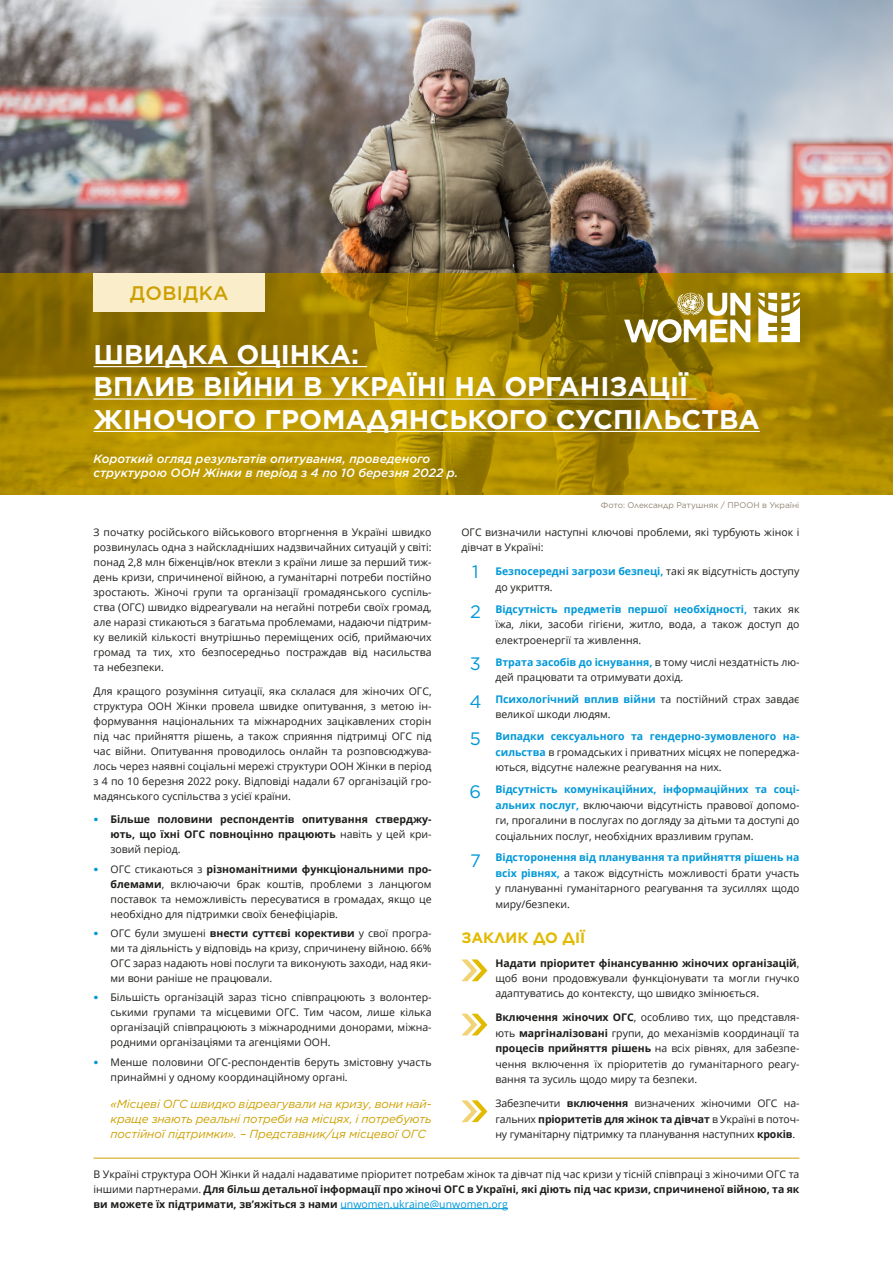
<style>
.page{position:relative;width:893px;height:1263px;background:#fff}
.page>*{position:absolute;margin:0;border:0;box-sizing:border-box;transform-origin:0 0}
.t1{font:700 27px/32.4px "Gotham";color:#fff}
.t2{font:500 19.5px "Gotham Pro";letter-spacing:.02em;color:#cca000}
.t3{font:18px/37.7px "Gotham";color:#0098d9;text-align:justify}
.t4{font:700 15px "Gotham";color:#e2ba00}
.t5{font:italic 500 12px/14.4px "Gotham Pro";color:#fff}
.t6{font:italic 11.7px/15px "Gotham Pro";letter-spacing:-.01em;color:#cca000;text-align:justify}
.t7{font:10.5px/15px "Open Sans";color:#1d1d1b;text-align:justify}
.t8{font:700 10.5px/15px "Open Sans";color:#1d1d1b;text-align:justify}
.t9{font:8.25px "Gotham";color:#908371}
.s1{font-weight:700;color:#0098d9}
.s2{font-weight:700}
.s3{color:#0098d9}
.s4{font-family:"The Sans";font-size:12px;color:#0098d9}
.s5{font-weight:400}
.s6{font-family:"The Sans";font-weight:700;font-size:12px;color:#0098d9}
</style>
<div class="page">
<img style="left:0;top:0;width:893px;height:495px">
<svg style="left:0;top:273px;width:893px;height:221px;background:#a58400"></svg>
<svg style="left:624px;top:292px;width:126px;height:51px"></svg>
<svg style="left:758px;top:293px;width:41px;height:49px"></svg>
<hr style="left:340px;top:1208px;width:168px;height:1px;background:#0098d9">
<hr style="left:94px;top:1158px;width:705px;height:1px;background:#cca000">
<svg style="left:461px;top:959px;width:26px;height:22px"></svg>
<svg style="left:462px;top:1014px;width:25px;height:21px"></svg>
<svg style="left:461px;top:1100px;width:26px;height:22px"></svg>
<div style="left:94px;top:273px;width:171px;height:39px;background:#faeeca"></div>
<hr style="left:94px;top:366px;width:273px;height:1px;background:#fff">
<hr style="left:94px;top:398px;width:602px;height:2px;background:#fff">
<hr style="left:94px;top:431px;width:666px;height:1px;background:#fff">
<h2 class="t2" style="left:130px;top:282px;width:100px">довідка</h2>
<h1 class="t1" style="left:94px;top:338px;width:668px">Швидка оцінка:<br>Вплив війни в Україні на організації жіночого громадянського суспільства</h1>
<p class="t5" style="left:94px;top:451px;width:366px">Короткий огляд результатів опитування, проведеного структурою ООН Жінки в період з 4 по 10 березня 2022 р.</p>
<p class="t9" style="left:601px;top:500px;width:200px">Фото: Олександр Ратушняк / ПРООН в Україні</p>
<p class="t7" style="left:461px;top:524px;width:340px;line-height:15.5px">ОГС визначили наступні ключові проблеми, які турбують жінок і дівчат в Україні:</p>
<p class="t7" style="left:495px;top:563px;width:306px;line-height:15.5px"><span class="s1">Безпосередні загрози безпеці,</span> такі як відсутність доступу до укриття.</p>
<p class="t7" style="left:495px;top:601px;width:306px;line-height:15.5px"><span class="s1">Відсутність предметів першої необхідності,</span> таких як їжа, ліки, засоби гігієни, житло, вода, а також доступ до електроенергії та живлення.</p>
<p class="t7" style="left:495px;top:654px;width:306px;line-height:15.5px"><span class="s1">Втрата засобів до існування,</span> в тому числі нездатність лю&shy;дей працювати та отримувати дохід.</p>
<p class="t7" style="left:495px;top:691px;width:306px;line-height:15.5px"><span class="s1">Психологічний вплив війни</span> та постійний страх завдає великої шкоди людям.</p>
<p class="t7" style="left:495px;top:728px;width:306px;line-height:15.5px"><span class="s1">Випадки сексуального та гендерно-зумовленого на&shy;сильства</span> в громадських і приватних місцях не попереджа&shy;ються, відсутнє належне реагування на них.</p>
<p class="t7" style="left:495px;top:781px;width:306px;line-height:15.5px"><span class="s1">Відсутність комунікаційних, інформаційних та соці&shy;альних послуг,</span> включаючи відсутність правової допомо&shy;ги, прогалини в послугах по догляду за дітьми та доступі до соціальних послуг, необхідних вразливим групам.</p>
<p class="t7" style="left:495px;top:850px;width:306px;line-height:15.5px"><span class="s1">Відсторонення від планування та прийняття рішень на всіх рівнях,</span> а також відсутність можливості брати участь у плануванні гуманітарного реагування та зусиллях щодо миру/безпеки.</p>
<h3 class="t4" style="left:461px;top:927px;width:125px">Заклик до дії</h3>
<p class="t7" style="left:495px;top:955px;width:306px;line-height:15.5px"><span class="s2">Надати пріоритет фінансуванню жіночих організацій</span>, щоб вони продовжували функціонувати та могли гнучко адаптуватись до контексту, що швидко змінюється.</p>
<p class="t7" style="left:495px;top:1010px;width:306px;line-height:15.5px"><span class="s2">Включення жіночих ОГС</span>, особливо тих, що представля&shy;ють <span class="s2">маргіналізовані</span> групи, до механізмів координації та <span class="s2">процесів прийняття рішень</span> на всіх рівнях, для забезпе&shy;чення включення їх пріоритетів до гуманітарного реагу&shy;вання та зусиль щодо миру та безпеки.</p>
<p class="t7" style="left:495px;top:1095px;width:306px;line-height:15.5px">Забезпечити <span class="s2">включення</span> визначених жіночими ОГС на&shy;гальних <span class="s2">пріоритетів для жінок та дівчат</span> в Україні в поточ&shy;ну гуманітарну підтримку та планування наступних <span class="s2">кроків</span>.</p>
<p class="t7" style="left:94px;top:1166px;width:707px">В Україні структура ООН Жінки й надалі надаватиме пріоритет потребам жінок та дівчат під час кризи у тісній співпраці з жіночими ОГС та іншими партнерами. <span class="s2">Для більш детальної інформації про жіночі ОГС в Україні, які діють під час кризи, спричиненої війною, та як ви можете їх підтримати, зв’яжіться з нами</span> <span class="s3">unwomen.ukraine@unwomen.org</span></p>
<p class="t7" style="left:94px;top:524px;width:340px">З початку російського військового вторгнення в Україні швидко розвинулась одна з найскладніших надзвичайних ситуацій у світі: понад 2,8 млн біженців/нок втекли з країни лише за перший тиж&shy;день кризи, спричиненої війною, а гуманітарні потреби постійно зростають. Жіночі групи та організації громадянського суспіль&shy;ства (ОГС) швидко відреагували на негайні потреби своїх громад, але наразі стикаються з багатьма проблемами, надаючи підтрим&shy;ку великій кількості внутрішньо переміщених осіб, приймаючих громад та тих, хто безпосередньо постраждав від насильства та небезпеки.</p>
<p class="t7" style="left:94px;top:683px;width:340px">Для кращого розуміння ситуації, яка склалася для жіночих ОГС, структура ООН Жінки провела швидке опитування, з метою ін&shy;формування національних та міжнародних зацікавлених сторін під час прийняття рішень, а також сприяння підтримці ОГС під час війни. Опитування проводилось онлайн та розповсюджува&shy;лось через наявні соціальні мережі структури ООН Жінки в період з 4 по 10 березня 2022 року. Відповіді надали 67 організацій гро&shy;мадянського суспільства з усієї країни.</p>
<p class="t8" style="left:111px;top:812px;width:323px;text-indent:-17px"><span class="s4">•</span> Більше половини респондентів опитування стверджу&shy;ють, що їхні ОГС повноцінно працюють <span class="s5">навіть у цей кри&shy;зовий період.</span></p>
<p class="t7" style="left:111px;top:861px;width:323px;text-indent:-17px"><span class="s6">•</span> ОГС стикаються з <span class="s2">різноманітними функціональними про&shy;блемами</span>, включаючи брак коштів, проблеми з ланцюгом поставок та неможливість пересуватися в громадах, якщо це необхідно для підтримки своїх бенефіціарів.</p>
<p class="t7" style="left:111px;top:925px;width:323px;text-indent:-17px"><span class="s6">•</span> ОГС були змушені <span class="s2">внести суттєві корективи</span> у свої програ&shy;ми та діяльність у відповідь на кризу, спричинену війною. 66% ОГС зараз надають нові послуги та виконують заходи, над яки&shy;ми вони раніше не працювали.</p>
<p class="t7" style="left:111px;top:990px;width:323px;text-indent:-17px"><span class="s6">•</span> Більшість організацій зараз тісно співпрацюють з волонтер&shy;ськими групами та місцевими ОГС. Тим часом, лише кілька організацій співпрацюють з міжнародними донорами, міжна&shy;родними організаціями та агенціями ООН.</p>
<p class="t7" style="left:111px;top:1054px;width:323px;text-indent:-17px"><span class="s6">•</span> Менше половини ОГС-респондентів беруть змістовну участь принаймні у одному координаційному органі.</p>
<p class="t6" style="left:111px;top:1097px;width:323px">«Місцеві ОГС швидко відреагували на кризу, вони най&shy;краще знають реальні потреби на місцях, і потребують постійної підтримки». – Представник/ця місцевої ОГС</p>
<h3 class="t3" style="left:472px;top:552px;width:8px">1</h3>
<h3 class="t3" style="left:470px;top:592px;width:12px">2</h3>
<h3 class="t3" style="left:469px;top:644px;width:14px">3<br>4<br>5</h3>
<h3 class="t3" style="left:470px;top:772px;width:13px">6</h3>
<h3 class="t3" style="left:470px;top:842px;width:12px">7</h3>
</div>
